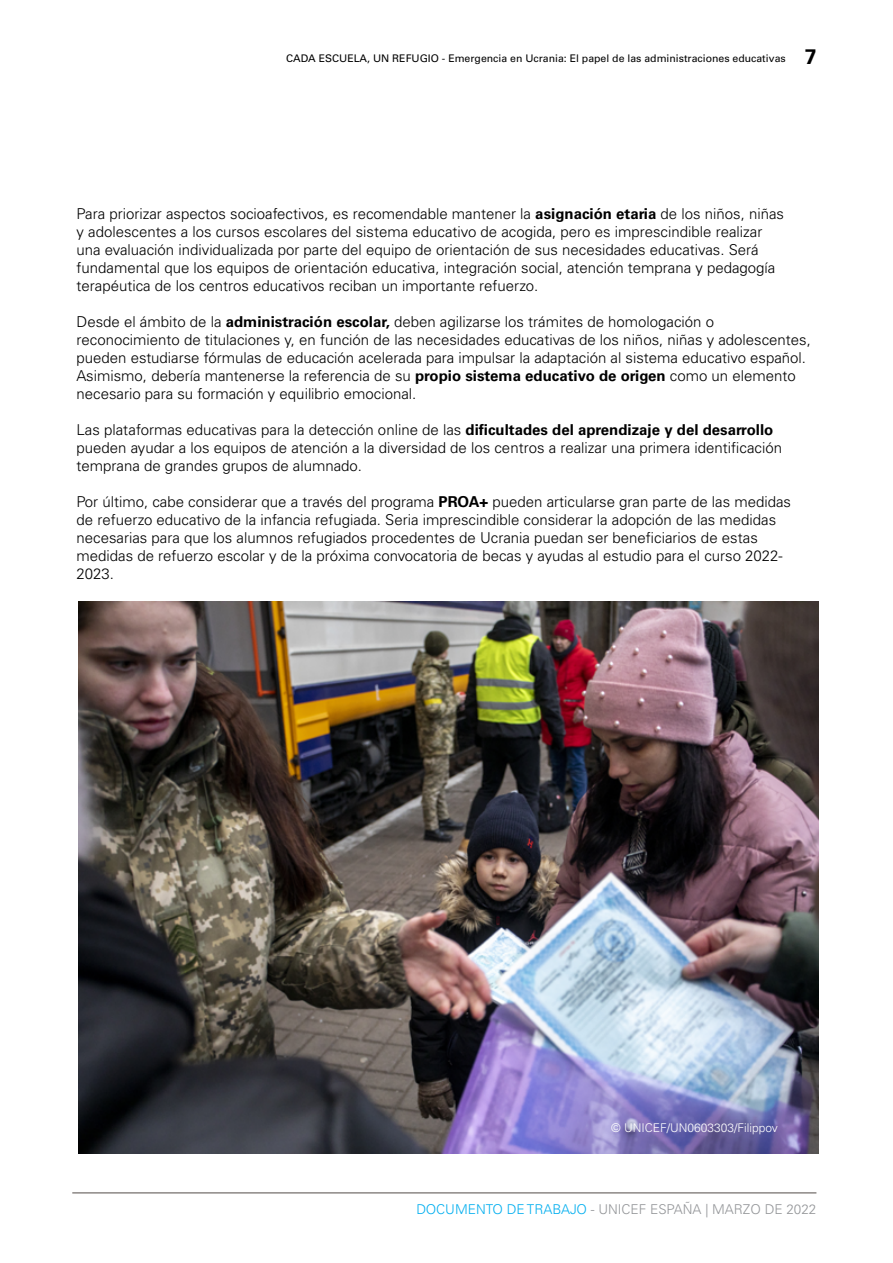
<style>
.page{position:relative;width:893px;height:1263px;background:#fff}
.page>*{position:absolute;margin:0;border:0;box-sizing:border-box;transform-origin:0 0}
.t1{font:300 15px/18px "Univers LT Std";color:#000}
.t2{font:300 13.5px "Univers LT Std";color:#939598}
.t3{font:300 12px "Univers LT Std";color:#fff}
.t4{font:10.5px "Univers LT Std";color:#000}
.s1{font-weight:700;font-size:21px}
.s2{font-weight:700}
.s3{color:#00aeef}
</style>
<div class="page">
<hr style="left:72px;top:1192px;width:744px;height:1px;background:#524b48">
<img style="left:78px;top:601px;width:740px;height:552px">
<p class="t4" style="left:286px;top:52px;width:532px">CADA ESCUELA, UN REFUGIO - Emergencia en Ucrania: El papel de las administraciones educativas <span class="s1">7</span></p>
<p class="t1" style="left:77px;top:204px;width:709px">Para priorizar aspectos socioafectivos, es recomendable mantener la <span class="s2">asignación etaria</span> de los niños, niñas y adolescentes a los cursos escolares del sistema educativo de acogida, pero es imprescindible realizar una evaluación individualizada por parte del equipo de orientación de sus necesidades educativas. Será fundamental que los equipos de orientación educativa, integración social, atención temprana y pedagogía terapéutica de los centros educativos reciban un importante refuerzo.</p>
<p class="t1" style="left:77px;top:312px;width:736px">Desde el ámbito de la <span class="s2">administración escolar,</span> deben agilizarse los trámites de homologación o reconocimiento de titulaciones y, en función de las necesidades educativas de los niños, niñas y adolescentes, pueden estudiarse fórmulas de educación acelerada para impulsar la adaptación al sistema educativo español.<br>Asimismo, debería mantenerse la referencia de su <span class="s2">propio sistema educativo de origen</span> como un elemento necesario para su formación y equilibrio emocional.</p>
<p class="t1" style="left:77px;top:420px;width:707px">Las plataformas educativas para la detección online de las <span class="s2">dificultades del aprendizaje y del desarrollo </span>pueden ayudar a los equipos de atención a la diversidad de los centros a realizar una primera identificación temprana de grandes grupos de alumnado.</p>
<p class="t1" style="left:77px;top:492px;width:716px">Por último, cabe considerar que a través del programa <span class="s2">PROA+</span> pueden articularse gran parte de las medidas de refuerzo educativo de la infancia refugiada. Seria imprescindible considerar la adopción de las medidas necesarias para que los alumnos refugiados procedentes de Ucrania puedan ser beneficiarios de estas medidas de refuerzo escolar y de la próxima convocatoria de becas y ayudas al estudio para el curso 2022- 2023.</p>
<p class="t3" style="left:611px;top:1121px;width:168px">© UNICEF/UN0603303/Filippov</p>
<p class="t2" style="left:416px;top:1201px;width:402px"><span class="s3">DOCUMENTO DE TRABAJO</span> - UNICEF ESPAÑA | MARZO DE 2022</p>
</div>
